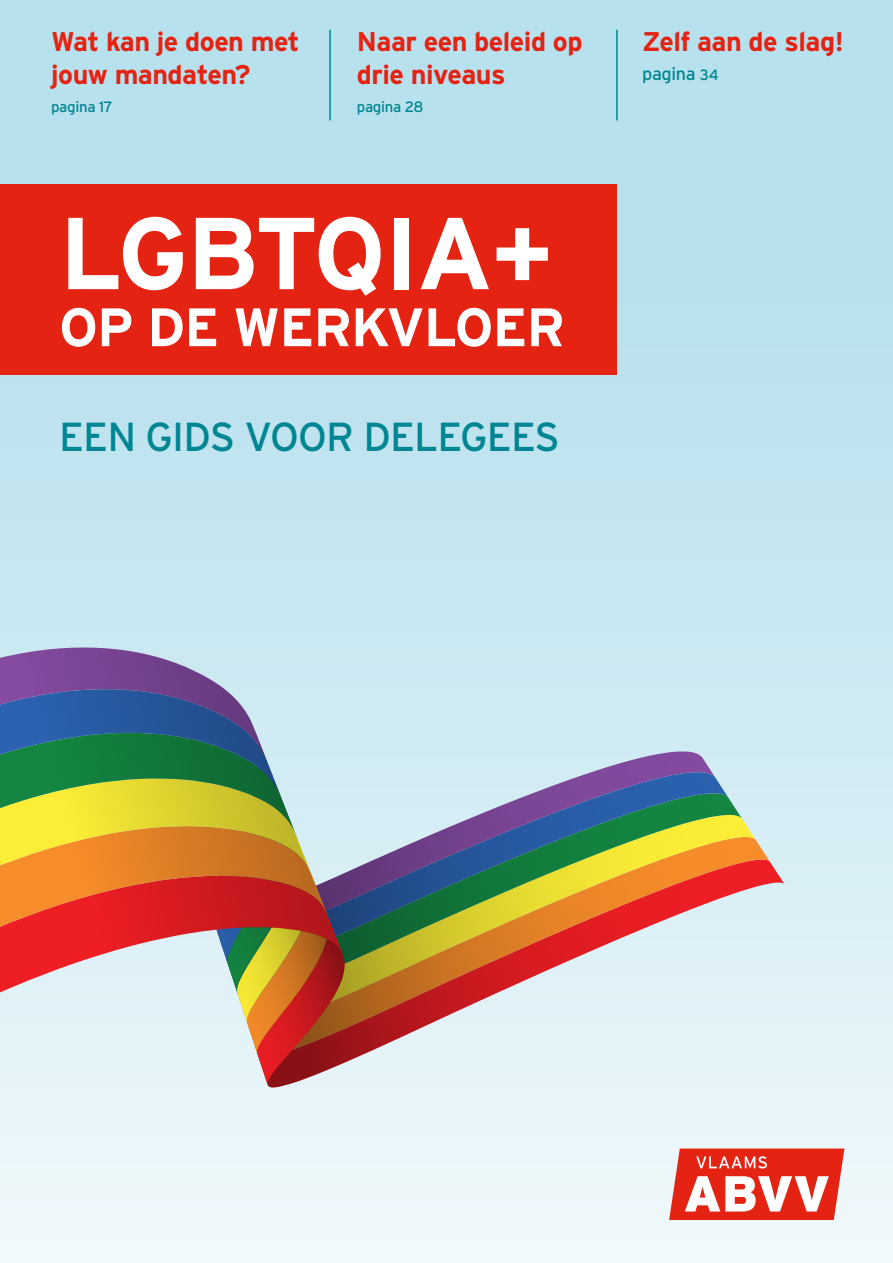
<style>
.page{position:relative;width:893px;height:1263px;background:#b8e1ee}
.page>*{position:absolute;margin:0;border:0;box-sizing:border-box;transform-origin:0 0}
.t1{font:700 101.85px "Interstate";letter-spacing:-.035em;color:#fff}
.t2{font:700 54px "Interstate";letter-spacing:-.02em;color:#fff}
.t3{font:40.5px "Interstate";letter-spacing:-.02em;color:#008592}
.t4{font:700 27px/32.4px "Interstate";letter-spacing:-.02em;color:#e42313}
.t5{font:18px "Interstate";letter-spacing:-.02em;color:#008592}
.t6{font:15px "Interstate";letter-spacing:-.02em;color:#008592}
.s1{font-size:15px}
</style>
<div class="page">
<div style="left:0;top:184px;width:893px;height:1079px;background:linear-gradient(to bottom,#b2ddea,#f0f9fc)"></div>
<div style="left:0;top:184px;width:616px;height:190px;background:#e42313"></div>
<svg style="left:669px;top:1148px;width:175px;height:72px;background:#eb675c"></svg>
<hr style="left:329px;top:30px;width:2px;height:90px;background:#008592">
<hr style="left:616px;top:30px;width:2px;height:90px;background:#008592">
<svg style="left:210px;top:751px;width:575px;height:336px;background:#b8b0a5"></svg>
<svg style="left:0;top:648px;width:342px;height:434px;background:#b29680"></svg>
<p class="t4" style="left:51px;top:25px;width:250px">Wat kan je doen met jouw mandaten?</p>
<p class="t6" style="left:51px;top:98px;width:63px">pagina 17</p>
<p class="t4" style="left:357px;top:25px;width:227px">Naar een beleid op drie niveaus</p>
<p class="t6" style="left:357px;top:98px;width:68px">pagina 28</p>
<h1 class="t1" style="left:59px;top:191px;width:496px">LGBTQIA+</h1>
<h2 class="t2" style="left:59px;top:294px;width:507px">OP DE WERKVLOER</h2>
<h3 class="t3" style="left:59px;top:412px;width:502px">EEN GIDS VOOR DELEGEES</h3>
<p class="t4" style="left:642px;top:25px;width:203px">Zelf aan de slag!</p>
<p class="t5" style="left:642px;top:63px;width:78px">pagina <span class="s1">34</span></p>
</div>
